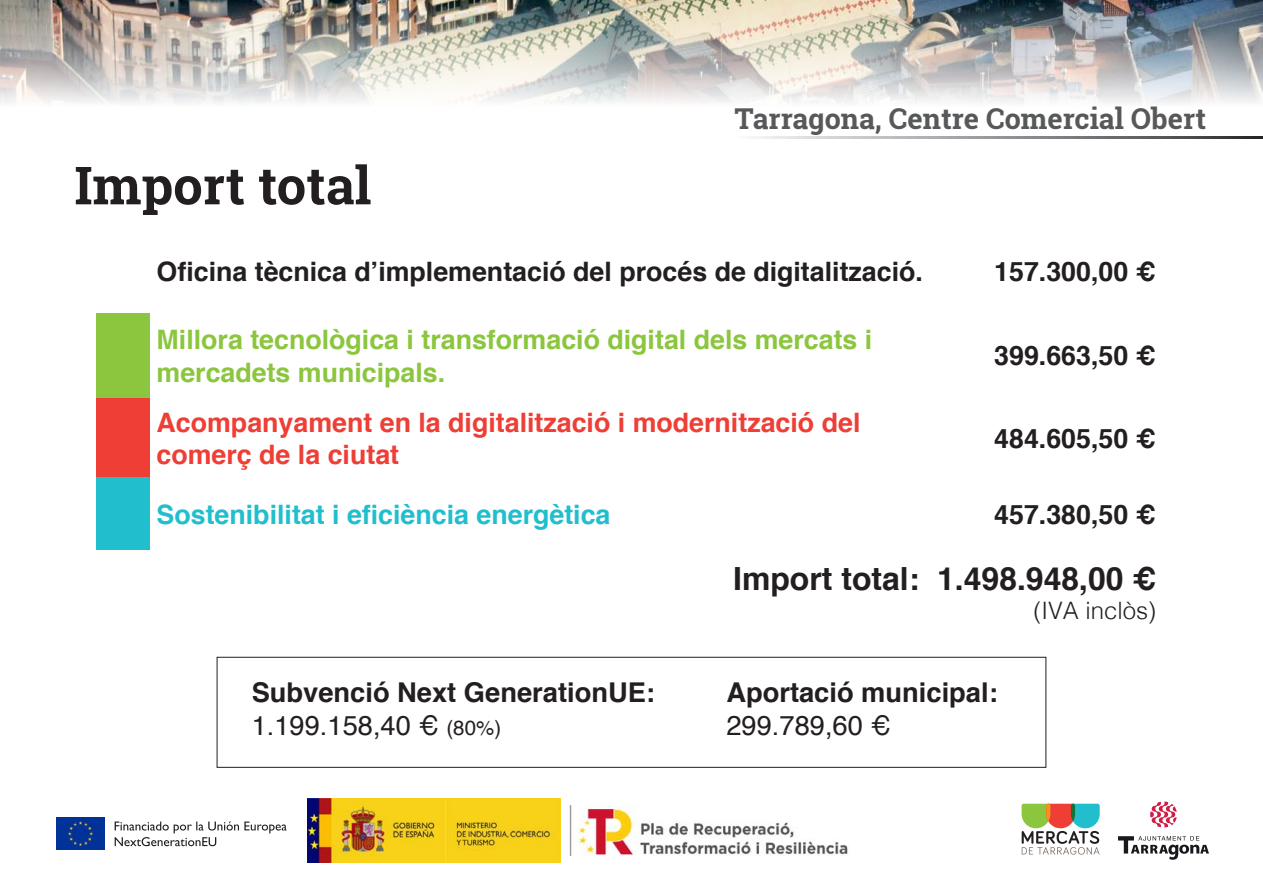
<style>
.page{position:relative;width:1263px;height:893px;background:#fff}
.page>*{position:absolute;margin:0;border:0;box-sizing:border-box;transform-origin:0 0}
.t1{font:700 52.5px "Roboto Slab";color:#231f20}
.t2{font:700 31.95px "Helvetica";color:#231f20}
.t3{font:700 28.8px "Roboto Slab";color:#57585a}
.t4{font:700 27.3px "Helvetica";color:#231f20}
.t5{font:27.3px "Helvetica";color:#231f20}
.t6{font:700 26.85px "Helvetica";color:#231f20}
.t7{font:700 26.85px/32.1px "Helvetica";color:#8bc63e}
.t8{font:700 26.85px "Helvetica";color:#ee3e35}
.t9{font:700 26.85px "Helvetica";color:#21bece}
.t10{font:300 24px "Helvetica";color:#231f20}
.s1{font-size:20.55px}
</style>
<div class="page">
<img style="left:0;top:0;width:1263px;height:103px">
<svg style="left:1021px;top:804px;width:79px;height:51px"></svg>
<svg style="left:1118px;top:836px;width:91px;height:24px"></svg>
<svg style="left:1150px;top:801px;width:27px;height:26px"></svg>
<svg style="left:755px;top:137px;width:507px;height:1px"></svg>
<div style="left:97px;top:313px;width:53px;height:85px;background:#8bc63e"></div>
<div style="left:97px;top:398px;width:53px;height:80px;background:#ee3e35"></div>
<div style="left:97px;top:478px;width:53px;height:72px;background:#21bece"></div>
<div style="left:217px;top:657px;width:829px;height:111px;border:1px solid #231f20"></div>
<img style="left:560px;top:805px;width:69px;height:50px">
<img style="left:56px;top:818px;width:49px;height:32px">
<svg style="left:115px;top:821px;width:172px;height:25px"></svg>
<img style="left:579px;top:810px;width:269px;height:46px">
<img style="left:307px;top:799px;width:253px;height:63px">
<p class="t1" style="left:74px;top:149px;width:298px">Import total</p>
<p class="t3" style="left:735px;top:98px;width:473px">Tarragona, Centre Comercial Obert</p>
<p class="t6" style="left:157px;top:250px;width:768px">Oficina tècnica d’implementació del procés de digitalització.</p>
<p class="t6" style="left:994px;top:250px;width:163px">157.300,00 €</p>
<p class="t7" style="left:157px;top:324px;width:717px">Millora tecnològica i transformació digital dels mercats i mercadets municipals.</p>
<p class="t8" style="left:157px;top:401px;width:705px">Acompanyament en la digitalització i modernització del</p>
<p class="t8" style="left:157px;top:433px;width:244px">comerç de la ciutat</p>
<p class="t6" style="left:994px;top:334px;width:163px">399.663,50 €</p>
<p class="t6" style="left:994px;top:417px;width:163px">484.605,50 €</p>
<p class="t9" style="left:157px;top:493px;width:455px">Sostenibilitat i eficiència energètica</p>
<p class="t6" style="left:994px;top:493px;width:163px">457.380,50 €</p>
<p class="t4" style="left:252px;top:670px;width:405px">Subvenció Next GenerationUE:</p>
<p class="t5" style="left:252px;top:704px;width:251px">1.199.158,40 € <span class="s1">(80%)</span></p>
<p class="t2" style="left:733px;top:553px;width:425px">Import total: 1.498.948,00 €</p>
<p class="t10" style="left:1033px;top:590px;width:124px">(IVA inclòs)</p>
<p class="t4" style="left:726px;top:670px;width:273px">Aportació municipal:</p>
<p class="t5" style="left:726px;top:704px;width:166px">299.789,60 €</p>
</div>
